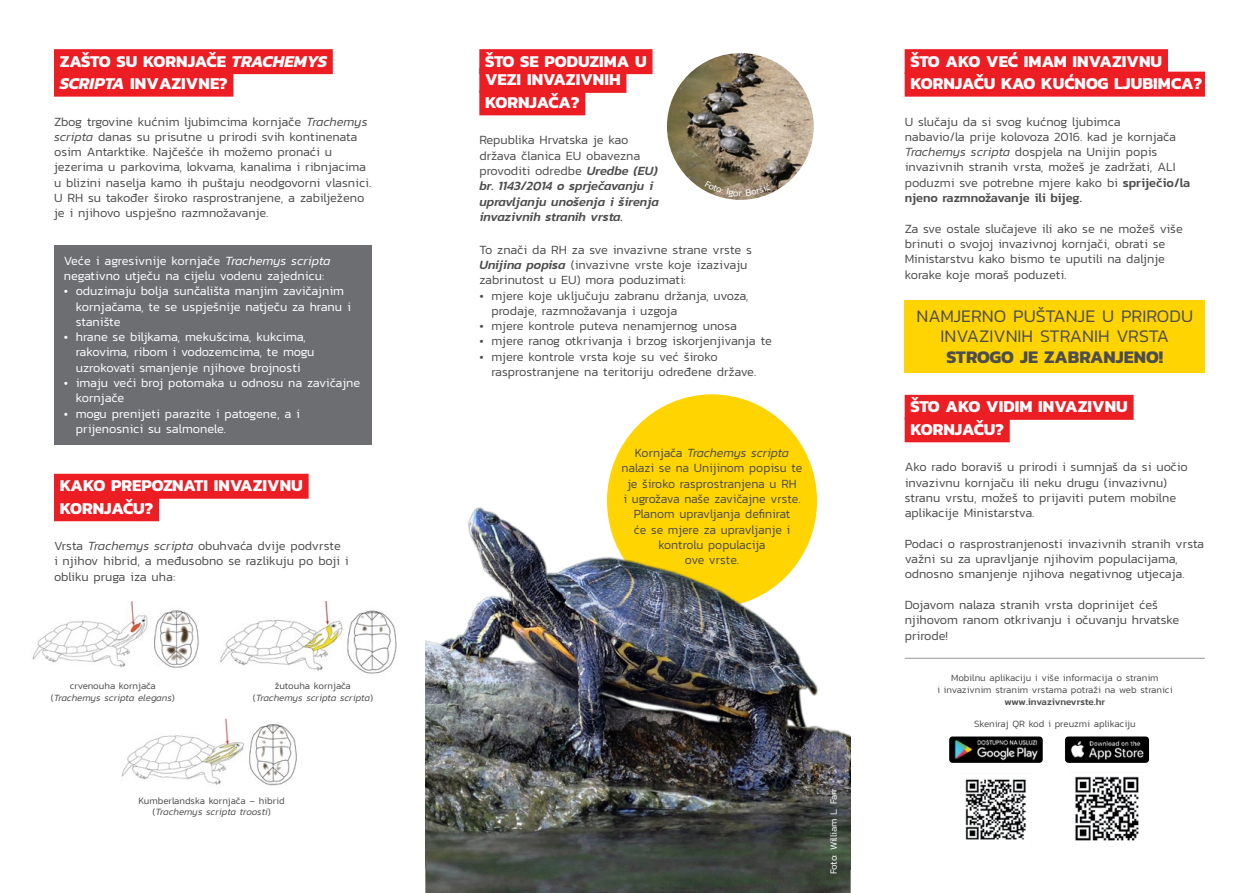
<style>
.page{position:relative;width:1259px;height:893px;background:#fff}
.page>*{position:absolute;margin:0;border:0;box-sizing:border-box;transform-origin:0 0}
.t1{font:300 18px/20.4px "Kanit";color:#4d4d4f;text-align:center}
.t2{font:700 18px "Kanit";color:#4d4d4f}
.t3{font:700 16.8px/22.5px "Kanit";color:#fff}
.t4{font:300 12.75px/15.3px "Kanit";color:#4d4d4f}
.t5{font:300 12.75px/15.3px "Kanit";color:#fff}
.t6{font:italic 500 12.75px/15.3px "Kanit";color:#4d4d4f}
.t7{font:300 9.75px/11.7px "Kanit";color:#4d4d4f;text-align:center}
.t8{font:italic 300 9.75px/11.7px "Kanit";color:#4d4d4f;text-align:center}
.t9{font:500 9.75px "Kanit";color:#4d4d4f}
.t10{font:300 9.75px "Kanit";letter-spacing:-.025em;color:#fff}
.s1{font-style:italic}
.s2{font-style:normal}
.s3{font-weight:300;font-style:normal}
.s4{font-weight:500;font-style:italic}
.s5{font-weight:500}
</style>
<div class="page">
<div style="left:607px;top:394px;width:210px;height:214px;background:#ffd400;border-radius:50%"></div>
<div style="left:54px;top:246px;width:317px;height:199px;background:#6d6e71"></div>
<div style="left:54px;top:49px;width:279px;height:25px;background:#ed1d24"></div>
<div style="left:54px;top:72px;width:179px;height:25px;background:#ed1d24"></div>
<div style="left:54px;top:474px;width:255px;height:25px;background:#ed1d24"></div>
<div style="left:54px;top:496px;width:105px;height:25px;background:#ed1d24"></div>
<div style="left:479px;top:49px;width:173px;height:25px;background:#ed1d24"></div>
<div style="left:479px;top:68px;width:147px;height:25px;background:#ed1d24"></div>
<div style="left:479px;top:90px;width:106px;height:25px;background:#ed1d24"></div>
<div style="left:904px;top:49px;width:264px;height:25px;background:#ed1d24"></div>
<div style="left:904px;top:72px;width:301px;height:25px;background:#ed1d24"></div>
<img style="left:32px;top:601px;width:167px;height:67px">
<img style="left:220px;top:601px;width:177px;height:73px">
<img style="left:121px;top:718px;width:176px;height:68px">
<hr style="left:904px;top:658px;width:301px;height:1px;background:#939598">
<div style="left:904px;top:395px;width:229px;height:25px;background:#ed1d24"></div>
<div style="left:904px;top:417px;width:105px;height:25px;background:#ed1d24"></div>
<img style="left:949px;top:736px;width:93px;height:27px">
<img style="left:1065px;top:736px;width:84px;height:27px">
<img style="left:965px;top:779px;width:61px;height:61px">
<img style="left:1075px;top:776px;width:64px;height:65px">
<img style="left:425px;top:495px;width:425px;height:362px">
<div style="left:904px;top:300px;width:301px;height:72px;background:#ffd400"></div>
<img style="left:425px;top:857px;width:425px;height:36px">
<img style="left:667px;top:53px;width:146px;height:147px;border-radius:73px">
<svg style="left:704px;top:181px;width:67px;height:16px"></svg>
<h2 class="t3" style="left:60px;top:49px;width:269px">ZAŠTO SU KORNJAČE <span class="s1">TRACHEMYS<br>SCRIPTA</span> INVAZIVNE?</h2>
<p class="t4" style="left:54px;top:113px;width:319px">Zbog trgovine kućnim ljubimcima kornjače <span class="s1">Trachemys scripta</span> danas su prisutne u prirodi svih kontinenata osim Antarktike. Najčešće ih možemo pronaći u jezerima u parkovima, lokvama, kanalima i ribnjacima u blizini naselja kamo ih puštaju neodgovorni vlasnici.<br>U RH su također široko rasprostranjene, a zabilježeno je i njihovo uspješno razmnožavanje.</p>
<p class="t5" style="left:64px;top:253px;width:268px">Veće i agresivnije kornjače <span class="s1">Trachemys scripta </span>negativno utječu na cijelu vodenu zajednicu:</p>
<p class="t5" style="left:76px;top:283px;width:276px;text-indent:-12px">• oduzimaju bolja sunčališta manjim zavičajnim kornjačama, te se uspješnije natječu za hranu i stanište</p>
<p class="t5" style="left:76px;top:329px;width:240px;text-indent:-12px">• hrane se biljkama, mekušcima, kukcima, rakovima, ribom i vodozemcima, te mogu uzrokovati smanjenje njihove brojnosti</p>
<p class="t5" style="left:76px;top:375px;width:286px;text-indent:-12px">• imaju veći broj potomaka u odnosu na zavičajne kornjače</p>
<p class="t5" style="left:76px;top:406px;width:226px;text-indent:-12px">• mogu prenijeti parazite i patogene, a i prijenosnici su salmonele.</p>
<h2 class="t3" style="left:60px;top:474px;width:245px">KAKO PREPOZNATI INVAZIVNU<br>KORNJAČU?</h2>
<p class="t4" style="left:54px;top:538px;width:296px">Vrsta <span class="s1">Trachemys scripta</span> obuhvaća dvije podvrste<br>i njihov hibrid, a međusobno se razlikuju po boji i obliku pruga iza uha:</p>
<p class="t8" style="left:51px;top:679px;width:126px"><span class="s2">crvenouha kornjača (</span>Trachemys scripta elegans<span class="s2">)</span></p>
<p class="t8" style="left:253px;top:679px;width:122px"><span class="s2">žutouha kornjača (</span>Trachemys scripta scripta<span class="s2">)</span></p>
<p class="t7" style="left:138px;top:794px;width:148px">Kumberlandska kornjača – hibrid (<span class="s1">Trachemys scripta troosti</span>)</p>
<h2 class="t3" style="left:485px;top:51px;width:163px;line-height:18.8px">ŠTO SE PODUZIMA U<br>VEZI INVAZIVNIH</h2>
<h2 class="t3" style="left:485px;top:90px;width:96px">KORNJAČA?</h2>
<p class="t6" style="left:479px;top:132px;width:181px"><span class="s3">Republika Hrvatska je kao država članica EU obavezna provoditi odredbe</span> Uredbe (EU) br. 1143/2014 o sprječavanju i upravljanju unošenja i širenja invazivnih stranih vrsta.</p>
<p class="t4" style="left:479px;top:242px;width:274px">To znači da RH za sve invazivne strane vrste s<br><span class="s4">Unijina popisa</span> (invazivne vrste koje izazivaju zabrinutost u EU) mora poduzimati:</p>
<p class="t4" style="left:491px;top:287px;width:258px;text-indent:-12px">• mjere koje uključuju zabranu držanja, uvoza, prodaje, razmnožavanja i uzgoja</p>
<p class="t4" style="left:479px;top:318px;width:259px">• mjere kontrole puteva nenamjernog unosa</p>
<p class="t4" style="left:479px;top:333px;width:294px">• mjere ranog otkrivanja i brzog iskorjenjivanja te</p>
<p class="t4" style="left:491px;top:349px;width:266px;text-indent:-12px">• mjere kontrole vrsta koje su već široko rasprostranjene na teritoriju određene države.</p>
<p class="t4" style="left:621px;top:445px;width:182px;text-align:center">Kornjača <span class="s1">Trachemys scripta </span>nalazi se na Unijinom popisu te je široko rasprostranjena u RH<br>i ugrožava naše zavičajne vrste.<br>Planom upravljanja definirat<br>će se mjere za upravljanje i kontrolu populacija<br>ove vrste.</p>
<p class="t10" style="left:826px;top:874px;width:88px;rotate:-90deg">Foto: William L. Farr</p>
<h2 class="t3" style="left:910px;top:49px;width:293px">ŠTO AKO VEĆ IMAM INVAZIVNU<br>KORNJAČU KAO KUĆNOG LJUBIMCA?</h2>
<p class="t4" style="left:904px;top:113px;width:287px">U slučaju da si svog kućnog ljubimca<br>nabavio/la prije kolovoza 2016. kad je kornjača <span class="s1">Trachemys scripta</span> dospjela na Unijin popis invazivnih stranih vrsta, možeš je zadržati, ALI poduzmi sve potrebne mjere kako bi <span class="s5">spriječio/la njeno razmnožavanje ili bijeg.</span></p>
<p class="t4" style="left:904px;top:221px;width:280px">Za sve ostale slučajeve ili ako se ne možeš više brinuti o svojoj invazivnoj kornjači, obrati se Ministarstvu kako bismo te uputili na daljnje korake koje moraš poduzeti.</p>
<h1 class="t1" style="left:916px;top:305px;width:278px">NAMJERNO PUŠTANJE U PRIRODU<br>INVAZIVNIH STRANIH VRSTA</h1>
<h1 class="t2" style="left:946px;top:342px;width:218px">STROGO JE ZABRANJENO!</h1>
<h2 class="t3" style="left:910px;top:395px;width:219px">ŠTO AKO VIDIM INVAZIVNU<br>KORNJAČU?</h2>
<p class="t4" style="left:904px;top:459px;width:285px">Ako rado boraviš u prirodi i sumnjaš da si uočio invazivnu kornjaču ili neku drugu (invazivnu) stranu vrstu, možeš to prijaviti putem mobilne aplikacije Ministarstva.</p>
<p class="t4" style="left:904px;top:536px;width:301px">Podaci o rasprostranjenosti invazivnih stranih vrsta važni su za upravljanje njihovim populacijama, odnosno smanjenje njihova negativnog utjecaja.</p>
<p class="t4" style="left:904px;top:597px;width:276px">Dojavom nalaza stranih vrsta doprinijet ćeš njihovom ranom otkrivanju i očuvanju hrvatske prirode!</p>
<p class="t7" style="left:937px;top:672px;width:237px">Mobilnu aplikaciju i više informacija o stranim<br>i invazivnim stranim vrstama potraži na web stranici</p>
<p class="t9" style="left:1004px;top:694px;width:102px">www.invazivnevrste.hr</p>
<p class="t7" style="left:974px;top:718px;width:163px">Skeniraj QR kod i preuzmi aplikaciju</p>
</div>
